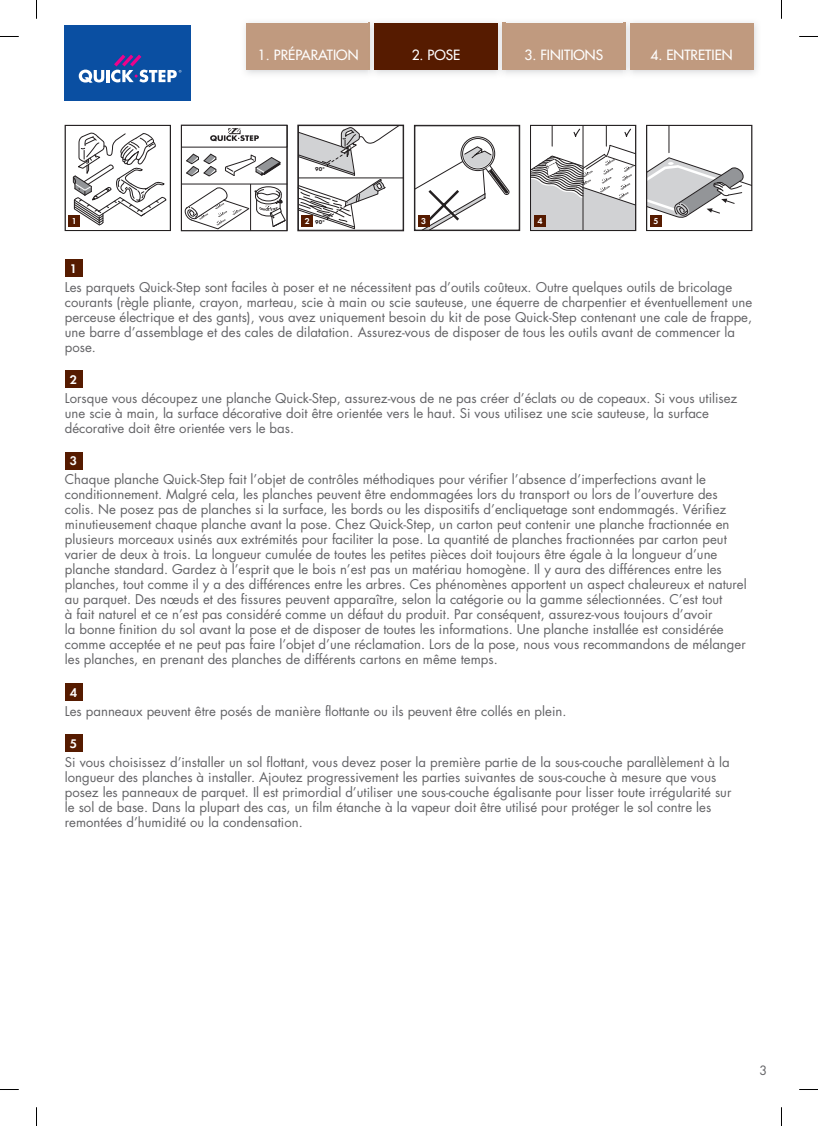
<style>
.page{position:relative;width:818px;height:1126px;background:#fff}
.page>*{position:absolute;margin:0;border:0;box-sizing:border-box;transform-origin:0 0}
.t1{font:13.75px "Futura";color:#fff}
.t2{font:13.12px/15px "Futura";color:#636366}
.t3{font:13px "Futura Dem";color:#fff}
.t4{font:12.5px "Futura";color:#636366}
.t5{font:8.88px "Futura Dem";color:#fff}
.t6{font:800 5.88px "Futura PT";color:#231f20}
.s1{font-family:"Futura Dem";font-weight:400;font-size:8.88px;color:#fff}
</style>
<div class="page">
<div style="left:246px;top:23px;width:123px;height:46px;background:#c09a7f"></div>
<img style="left:368px;top:20px;width:389px;height:56px">
<div style="left:502px;top:23px;width:123px;height:46px;background:#c09a7f"></div>
<img style="left:368px;top:23px;width:1px;height:46px">
<img style="left:496px;top:20px;width:9px;height:56px">
<img style="left:502px;top:23px;width:3px;height:46px">
<div style="left:374px;top:23px;width:123px;height:46px;background:#561b00"></div>
<img style="left:623px;top:20px;width:9px;height:56px">
<img style="left:623px;top:23px;width:2px;height:46px">
<div style="left:629px;top:23px;width:123px;height:46px;background:#c09a7f"></div>
<div style="left:460px;top:136px;width:35px;height:35px;border:1px solid #231f20;border-radius:50%"></div>
<svg style="left:416px;top:138px;width:94px;height:91px"></svg>
<div style="left:414px;top:125px;width:105px;height:106px;border:1px solid #231f20"></div>
<svg style="left:532px;top:127px;width:101px;height:102px"></svg>
<div style="left:530px;top:125px;width:105px;height:106px;border:1px solid #231f20"></div>
<svg style="left:648px;top:127px;width:101px;height:91px"></svg>
<div style="left:646px;top:125px;width:105px;height:106px;border:1px solid #231f20"></div>
<svg style="left:72px;top:132px;width:95px;height:94px"></svg>
<div style="left:65px;top:125px;width:105px;height:106px;border:1px solid #231f20"></div>
<div style="left:68px;top:215px;width:12px;height:12px;background:#561b00"></div>
<div style="left:417px;top:215px;width:12px;height:12px;background:#561b00"></div>
<div style="left:533px;top:215px;width:12px;height:12px;background:#561b00"></div>
<div style="left:649px;top:215px;width:12px;height:12px;background:#561b00"></div>
<div style="left:65px;top:26px;width:126px;height:75px;background:#0a4fa2"></div>
<svg style="left:79px;top:55px;width:102px;height:28px"></svg>
<svg style="left:186px;top:153px;width:31px;height:24px"></svg>
<svg style="left:225px;top:154px;width:56px;height:22px"></svg>
<hr style="left:250px;top:184px;width:1px;height:47px;background:#231f20">
<hr style="left:181px;top:183px;width:106px;height:1px;background:#231f20">
<svg style="left:210px;top:128px;width:49px;height:13px"></svg>
<svg style="left:184px;top:186px;width:101px;height:43px"></svg>
<div style="left:181px;top:125px;width:106px;height:106px;border:1px solid #231f20"></div>
<hr style="left:298px;top:178px;width:105px;height:1px;background:#231f20">
<svg style="left:299px;top:127px;width:100px;height:102px"></svg>
<div style="left:297px;top:125px;width:106px;height:106px;border:1px solid #231f20"></div>
<div style="left:301px;top:215px;width:12px;height:12px;background:#561b00"></div>
<div style="left:65px;top:259px;width:17px;height:18px;background:#561b00"></div>
<div style="left:65px;top:370px;width:17px;height:18px;background:#561b00"></div>
<div style="left:65px;top:452px;width:17px;height:17px;background:#561b00"></div>
<div style="left:65px;top:683px;width:17px;height:17px;background:#561b00"></div>
<div style="left:65px;top:734px;width:17px;height:18px;background:#561b00"></div>
<svg style="left:0;top:36px;width:19px;height:1px"></svg>
<svg style="left:799px;top:36px;width:18px;height:1px"></svg>
<svg style="left:0;top:1089px;width:19px;height:1px"></svg>
<svg style="left:799px;top:1089px;width:18px;height:1px"></svg>
<svg style="left:36px;top:0;width:1px;height:19px"></svg>
<svg style="left:36px;top:1107px;width:1px;height:18px"></svg>
<p class="t1" style="left:258px;top:47px;width:102px">1. PRÉPARATION</p>
<p class="t1" style="left:411px;top:47px;width:50px">2. POSE</p>
<p class="t1" style="left:524px;top:47px;width:80px">3. FINITIONS</p>
<p class="t1" style="left:650px;top:47px;width:84px">4. ENTRETIEN</p>
<p class="t6" style="left:315px;top:166px;width:12px">90°</p>
<p class="t5" style="left:72px;top:216px;width:7px">1</p>
<p class="t5" style="left:421px;top:216px;width:7px">3</p>
<p class="t5" style="left:537px;top:216px;width:7px">4</p>
<p class="t5" style="left:653px;top:216px;width:7px">5</p>
<p class="t6" style="left:304px;top:218px;width:22px"><span class="s1">2</span> 90°</p>
<p class="t3" style="left:70px;top:260px;width:9px">1</p>
<p class="t2" style="left:65px;top:279px;width:688px">Les parquets Quick-Step sont faciles à poser et ne nécessitent pas d’outils coûteux. Outre quelques outils de bricolage courants (règle pliante, crayon, marteau, scie à main ou scie sauteuse, une équerre de charpentier et éventuellement une perceuse électrique et des gants), vous avez uniquement besoin du kit de pose Quick-Step contenant une cale de frappe, une barre d’assemblage et des cales de dilatation. Assurez-vous de disposer de tous les outils avant de commencer la pose.</p>
<p class="t3" style="left:70px;top:372px;width:9px">2</p>
<p class="t2" style="left:65px;top:391px;width:673px">Lorsque vous découpez une planche Quick-Step, assurez-vous de ne pas créer d’éclats ou de copeaux. Si vous utilisez une scie à main, la surface décorative doit être orientée vers le haut. Si vous utilisez une scie sauteuse, la surface décorative doit être orientée vers le bas.</p>
<p class="t3" style="left:70px;top:453px;width:9px">3</p>
<p class="t2" style="left:65px;top:472px;width:683px">Chaque planche Quick-Step fait l’objet de contrôles méthodiques pour vérifier l’absence d’imperfections avant le conditionnement. Malgré cela, les planches peuvent être endommagées lors du transport ou lors de l’ouverture des colis. Ne posez pas de planches si la surface, les bords ou les dispositifs d’encliquetage sont endommagés. Vérifiez minutieusement chaque planche avant la pose. Chez Quick-Step, un carton peut contenir une planche fractionnée en plusieurs morceaux usinés aux extrémités pour faciliter la pose. La quantité de planches fractionnées par carton peut varier de deux à trois. La longueur cumulée de toutes les petites pièces doit toujours être égale à la longueur d’une planche standard. Gardez à l’esprit que le bois n’est pas un matériau homogène. Il y aura des différences entre les planches, tout comme il y a des différences entre les arbres. Ces phénomènes apportent un aspect chaleureux et naturel au parquet. Des nœuds et des fissures peuvent apparaître, selon la catégorie ou la gamme sélectionnées. C’est tout<br>à fait naturel et ce n’est pas considéré comme un défaut du produit. Par conséquent, assurez-vous toujours d’avoir<br>la bonne finition du sol avant la pose et de disposer de toutes les informations. Une planche installée est considérée comme acceptée et ne peut pas faire l’objet d’une réclamation. Lors de la pose, nous vous recommandons de mélanger les planches, en prenant des planches de différents cartons en même temps.</p>
<p class="t3" style="left:70px;top:684px;width:9px">4</p>
<p class="t2" style="left:65px;top:703px;width:502px">Les panneaux peuvent être posés de manière flottante ou ils peuvent être collés en plein.</p>
<p class="t3" style="left:70px;top:736px;width:9px">5</p>
<p class="t2" style="left:65px;top:754px;width:667px">Si vous choisissez d’installer un sol flottant, vous devez poser la première partie de la sous-couche parallèlement à la longueur des planches à installer. Ajoutez progressivement les parties suivantes de sous-couche à mesure que vous posez les panneaux de parquet. Il est primordial d’utiliser une sous-couche égalisante pour lisser toute irrégularité sur le sol de base. Dans la plupart des cas, un film étanche à la vapeur doit être utilisé pour protéger le sol contre les remontées d’humidité ou la condensation.</p>
<p class="t4" style="left:759px;top:1062px;width:9px">3</p>
</div>
